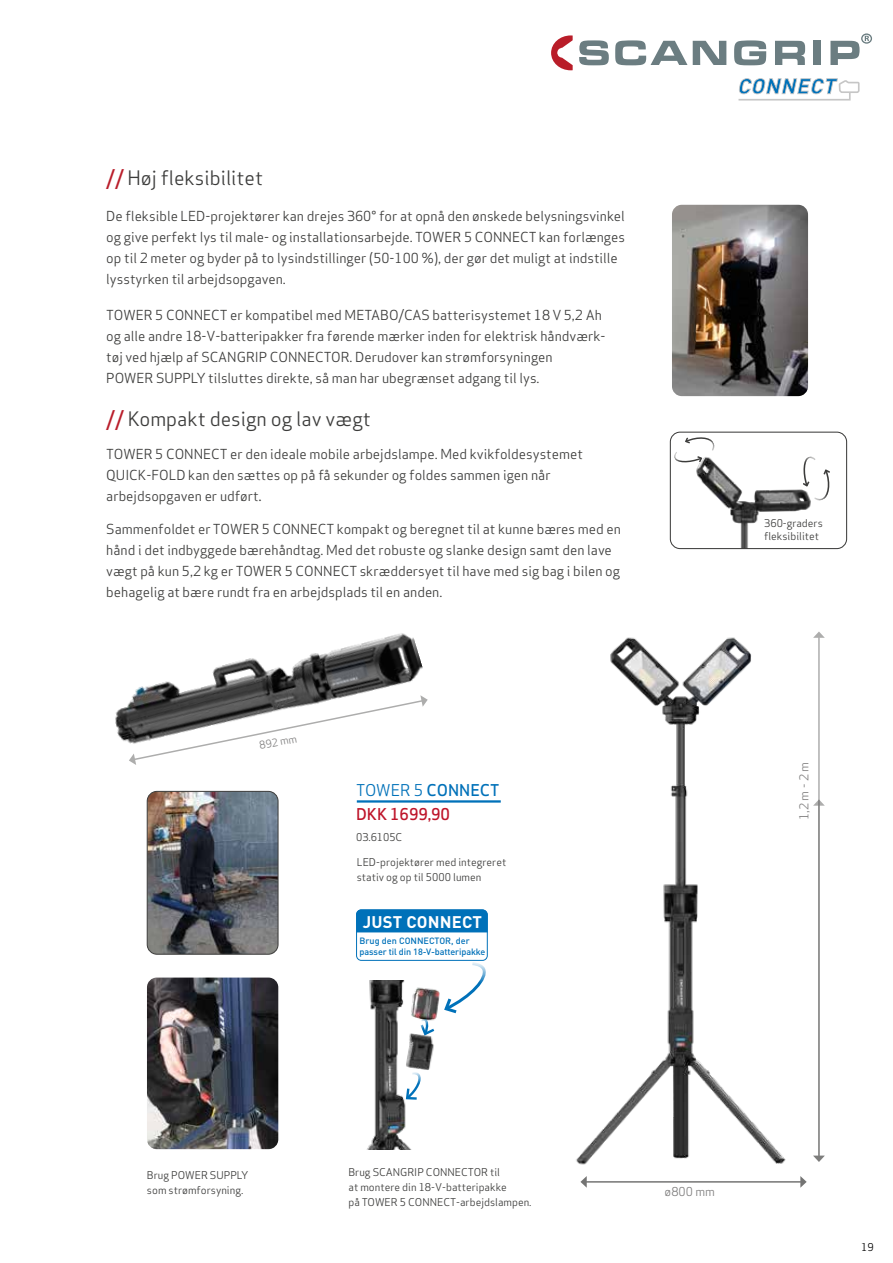
<style>
.page{position:relative;width:893px;height:1263px;background:#fff}
.page>*{position:absolute;margin:0;border:0;box-sizing:border-box;transform-origin:0 0}
.t1{font:19.5px "Apex Sans";color:#3c3c3b}
.t2{font:700 16.65px "DIN Pro";letter-spacing:.01em;color:#fff}
.t3{font:500 15.9px/24px "Apex Sans";letter-spacing:-.005em;color:#be152b}
.t4{font:13.5px/21px "Apex Sans";color:#3c3c3b}
.t5{font:12px "Apex Sans";color:#818080}
.t6{font:10.5px/15px "Apex Sans";color:#3c3c3b}
.t7{font:10.5px "Apex Sans";color:#818080}
.t8{font:10.5px "Apex Sans";color:#000}
.t9{font:500 9px/11.1px "DIN Pro";letter-spacing:-.01em;color:#0071b9}
.s1{font-weight:500;color:#b91e2b}
.s2{font-size:15px}
.s3{font-weight:400;color:#0071b9}
.s4{color:#0071b9}
</style>
<div class="page">
<img style="left:147px;top:977px;width:131px;height:172px">
<img style="left:576px;top:637px;width:210px;height:528px">
<hr style="left:586px;top:1181px;width:215px;height:1px;background:#3c3c3b">
<svg style="left:580px;top:1176px;width:7px;height:12px"></svg>
<svg style="left:800px;top:1176px;width:7px;height:12px"></svg>
<hr style="left:818px;top:637px;width:2px;height:519px;background:#3c3c3b">
<svg style="left:813px;top:631px;width:12px;height:7px"></svg>
<svg style="left:813px;top:799px;width:12px;height:7px"></svg>
<svg style="left:813px;top:1155px;width:12px;height:7px"></svg>
<img style="left:672px;top:205px;width:136px;height:191px">
<img style="left:696px;top:456px;width:116px;height:91px">
<div style="left:670px;top:432px;width:177px;height:117px;border:1px solid #3c3c3b;border-radius:10px"></div>
<svg style="left:674px;top:435px;width:40px;height:29px"></svg>
<svg style="left:801px;top:457px;width:29px;height:43px"></svg>
<img style="left:115px;top:633px;width:308px;height:110px">
<svg style="left:129px;top:695px;width:299px;height:70px"></svg>
<svg style="left:551px;top:35px;width:22px;height:35px"></svg>
<svg style="left:579px;top:40px;width:30px;height:25px"></svg>
<svg style="left:615px;top:40px;width:72px;height:25px"></svg>
<svg style="left:693px;top:41px;width:33px;height:24px"></svg>
<svg style="left:734px;top:40px;width:32px;height:25px"></svg>
<svg style="left:775px;top:41px;width:30px;height:24px"></svg>
<div style="left:813px;top:41px;width:8px;height:24px;background:#6b7d81"></div>
<svg style="left:830px;top:33px;width:42px;height:32px"></svg>
<svg style="left:738px;top:78px;width:122px;height:23px"></svg>
<img style="left:147px;top:791px;width:131px;height:163px">
<div style="left:147px;top:791px;width:131px;height:163px;border:1px solid #3c3c3b;border-radius:10px"></div>
<img style="left:367px;top:981px;width:67px;height:168px">
<svg style="left:404px;top:1071px;width:21px;height:30px"></svg>
<svg style="left:418px;top:960px;width:68px;height:77px"></svg>
<div style="left:356px;top:909px;width:132px;height:52px;border:1px solid #0071b9;border-radius:5px"></div>
<div style="left:356px;top:909px;width:132px;height:23px;background:#0071b9"></div>
<hr style="left:357px;top:800px;width:144px;height:3px;background:#0071b9">
<h1 class="t1" style="left:106px;top:162px;width:158px"><span class="s1">//</span> Høj fleksibilitet</h1>
<p class="t4" style="left:106px;top:204px;width:520px">De fleksible LED-projektører kan drejes 360° for at opnå den ønskede belysningsvinkel og give perfekt lys til male- og installationsarbejde. TOWER 5 CONNECT kan forlænges op til 2 meter og byder på to lysindstillinger (50-100 %), der gør det muligt at indstille lysstyrken til arbejdsopgaven.</p>
<p class="t4" style="left:106px;top:303px;width:501px">TOWER 5 CONNECT er kompatibel med METABO/CAS batterisystemet 18 V 5,2 Ah og alle andre 18-V-batteripakker fra førende mærker inden for elektrisk håndværk&shy;tøj ved hjælp af SCANGRIP CONNECTOR. Derudover kan strømforsyningen<br>POWER SUPPLY tilsluttes direkte, så man har ubegrænset adgang til lys.</p>
<h1 class="t1" style="left:106px;top:403px;width:266px"><span class="s1">//</span> Kompakt design og lav vægt</h1>
<p class="t4" style="left:106px;top:442px;width:478px">TOWER 5 CONNECT er den ideale mobile arbejdslampe. Med kvikfoldesystemet<br>QUICK-FOLD kan den sættes op på få sekunder og foldes sammen igen når arbejdsopgaven er udført<span class="s2">.</span></p>
<p class="t4" style="left:106px;top:517px;width:516px">Sammenfoldet er TOWER 5 CONNECT kompakt og beregnet til at kunne bæres med en hånd i det indbyggede bærehåndtag. Med det robuste og slanke design samt den lave vægt på kun 5,2 kg er TOWER 5 CONNECT skræddersyet til have med sig bag i bilen og behagelig at bære rundt fra en arbejdsplads til en anden.</p>
<p class="t7" style="left:258px;top:737px;width:40px;rotate:-11deg">892 mm</p>
<p class="t3" style="left:356px;top:776px;width:145px"><span class="s3">TOWER 5</span> <span class="s4">CONNECT<br></span>DKK 1699,90</p>
<p class="t6" style="left:356px;top:828px;width:48px">03.6105C</p>
<p class="t6" style="left:357px;top:854px;width:151px">LED-projektører med integreret stativ og op til 5000 lumen</p>
<p class="t2" style="left:363px;top:908px;width:121px">JUST CONNECT</p>
<p class="t9" style="left:360px;top:934px;width:127px">Brug den CONNECTOR, der passer til din 18-V-batteripakke</p>
<p class="t6" style="left:764px;top:515px;width:60px;line-height:13.5px">360-graders fleksibilitet</p>
<p class="t5" style="left:794px;top:820px;width:59px;rotate:-90deg">1,2 m - 2 m</p>
<p class="t6" style="left:147px;top:1167px;width:103px">Brug POWER SUPPLY som strømforsyning.</p>
<p class="t6" style="left:348px;top:1163px;width:185px">Brug SCANGRIP CONNECTOR til<br>at montere din 18-V-batteripakke<br>på TOWER 5 CONNECT-arbejdslampen.</p>
<p class="t5" style="left:665px;top:1182px;width:52px">ø800 mm</p>
<p class="t8" style="left:861px;top:1238px;width:14px">19</p>
</div>
